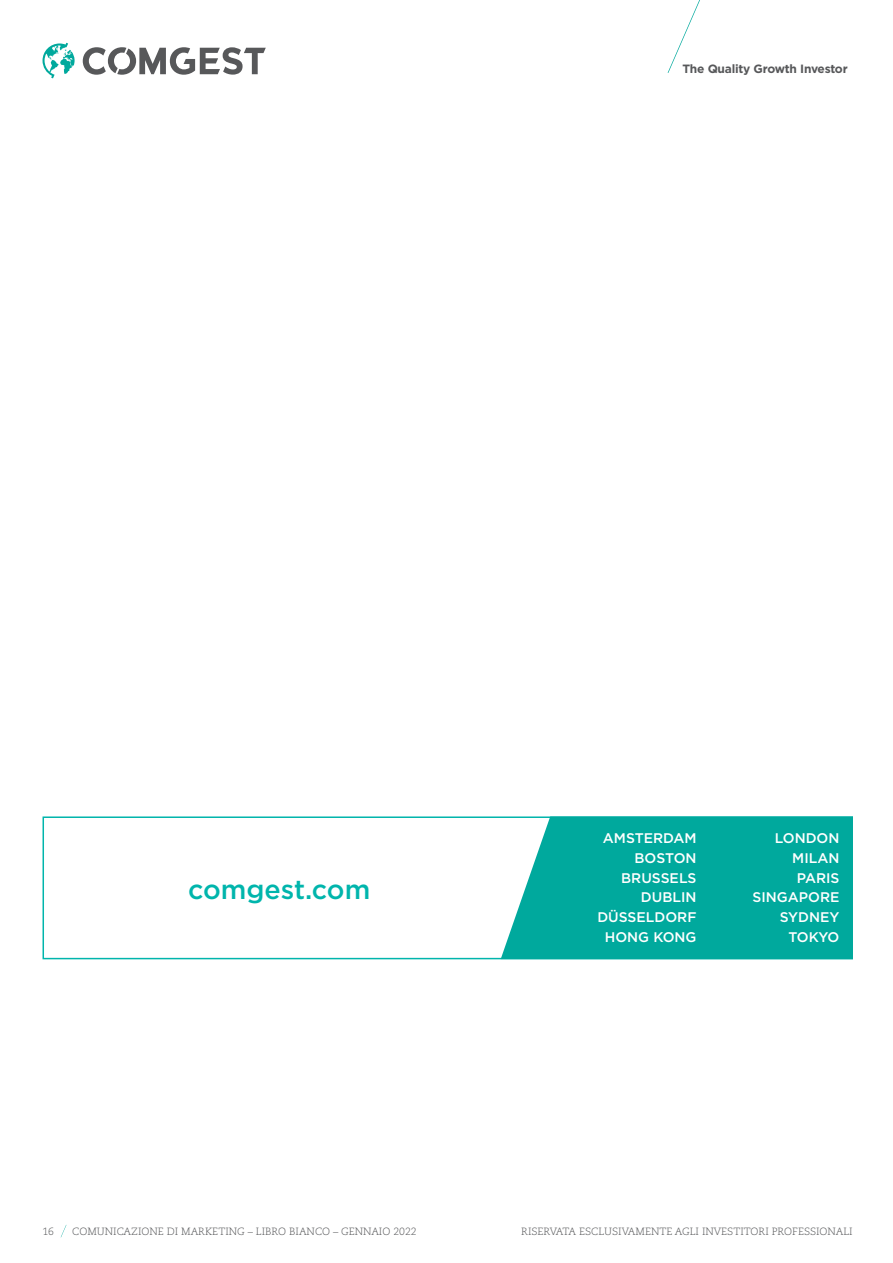
<style>
.page{position:relative;width:893px;height:1263px;background:#fff}
.page>*{position:absolute;margin:0;border:0;box-sizing:border-box;transform-origin:0 0}
.t1{font:500 27px "Gotham";color:#00b5ac}
.t2{font:500 13.95px/19.6px "Gotham";color:#fff;text-align:right}
.t3{font:700 12px "Gotham";letter-spacing:-.02em;color:#57585a}
.t4{font:300 10.5px "Caecilia LT Pro 45";color:#57585a}
</style>
<div class="page">
<svg style="left:668px;top:0;width:32px;height:73px"></svg>
<svg style="left:61px;top:1225px;width:5px;height:12px"></svg>
<svg style="left:83px;top:47px;width:183px;height:28px"></svg>
<svg style="left:43px;top:43px;width:32px;height:35px"></svg>
<div style="left:43px;top:816px;width:810px;height:143px;border:2px solid #00b5ac"></div>
<svg style="left:501px;top:816px;width:352px;height:143px;background:#12afa4"></svg>
<p class="t3" style="left:682px;top:61px;width:167px">The Quality Growth Investor</p>
<h1 class="t1" style="left:188px;top:872px;width:184px">comgest.com</h1>
<h2 class="t2" style="left:597px;top:828px;width:101px">AMSTERDAM<br>BOSTON<br>BRUSSELS<br>DUBLIN<br>DÜSSELDORF<br>HONG KONG</h2>
<h2 class="t2" style="left:752px;top:828px;width:88px">LONDON<br>MILAN<br>PARIS<br>SINGAPORE<br>SYDNEY<br>TOKYO</h2>
<p class="t4" style="left:43px;top:1224px;width:13px">16</p>
<p class="t4" style="left:72px;top:1224px;width:346px">COMUNICAZIONE DI MARKETING – LIBRO BIANCO – GENNAIO 2022</p>
<p class="t4" style="left:521px;top:1224px;width:333px">RISERVATA ESCLUSIVAMENTE AGLI INVESTITORI PROFESSIONALI</p>
</div>
